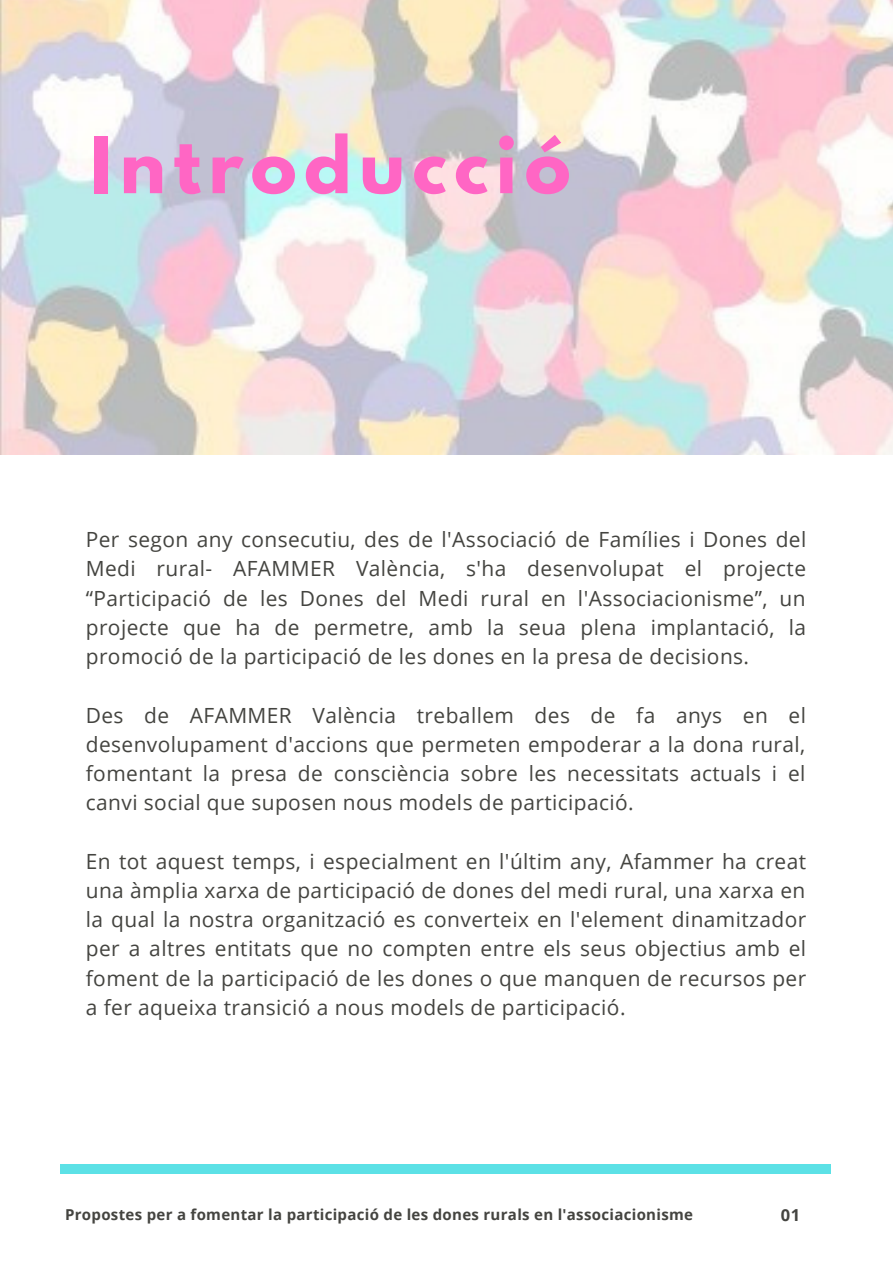
<style>
.page{position:relative;width:893px;height:1264px;background:#fff}
.page>*{position:absolute;margin:0;border:0;box-sizing:border-box;transform-origin:0 0}
.t1{font:700 69.45px "League Spartan";letter-spacing:.11em;color:#ff66c4}
.t2{font:20.85px/29.2px "Open Sans";letter-spacing:.02em;color:#444440;text-align:justify}
.t3{font:700 16.5px "Open Sans";color:#444440}
.t4{font:700 15px "Open Sans";letter-spacing:.02em;color:#444440}
</style>
<div class="page">
<img style="left:0;top:0;width:892px;height:454px">
<div style="left:60px;top:1163px;width:770px;height:9px;background:#5ce1e6"></div>
<h1 class="t1" style="left:91px;top:131px;width:481px">Introducció</h1>
<p class="t2" style="left:86px;top:524px;width:722px">Per segon any consecutiu, des de l'Associació de Famílies i Dones del Medi rural- AFAMMER València, s'ha desenvolupat el projecte “Participació de les Dones del Medi rural en l'Associacionisme”, un projecte que ha de permetre, amb la seua plena implantació, la promoció de la participació de les dones en la presa de decisions.</p>
<p class="t2" style="left:86px;top:699px;width:721px">Des de AFAMMER València treballem des de fa anys en el desenvolupament d'accions que permeten empoderar a la dona rural, fomentant la presa de consciència sobre les necessitats actuals i el canvi social que suposen nous models de participació.</p>
<p class="t2" style="left:86px;top:846px;width:722px">En tot aquest temps, i especialment en l'últim any, Afammer ha creat una àmplia xarxa de participació de dones del medi rural, una xarxa en la qual la nostra organització es converteix en l'element dinamitzador per a altres entitats que no compten entre els seus objectius amb el foment de la participació de les dones o que manquen de recursos per a fer aqueixa transició a nous models de participació.</p>
<p class="t4" style="left:65px;top:1204px;width:629px">Propostes per a fomentar la participació de les dones rurals en l'associacionisme</p>
<p class="t3" style="left:780px;top:1203px;width:21px">01</p>
</div>
